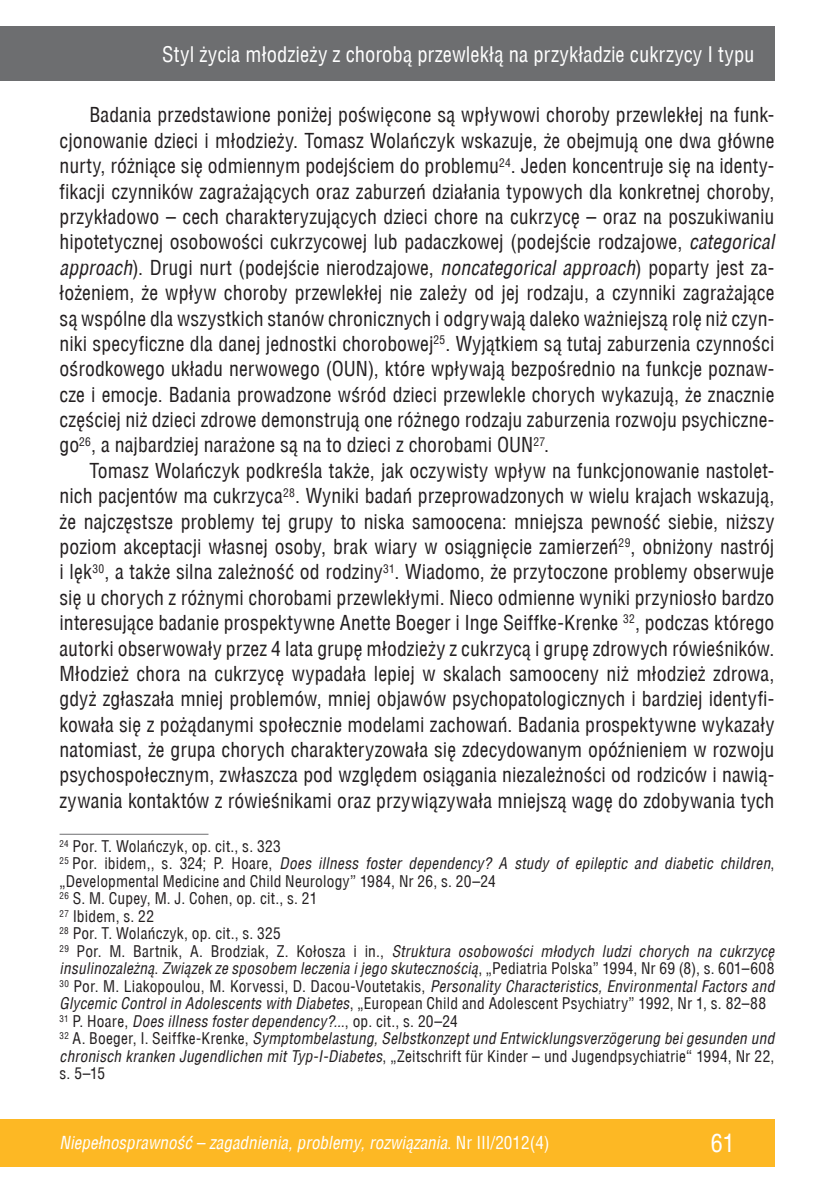
<style>
.page{position:relative;width:834px;height:1191px;background:#fff}
.page>*{position:absolute;margin:0;border:0;box-sizing:border-box;transform-origin:0 0}
.t1{font:24.5px "Switzerland Condensed";color:#fff}
.t2{font:21px "Switzerland Condensed";letter-spacing:.005em;color:#fff}
.t3{font:20.12px/25.4px "Switzerland Condensed";letter-spacing:.005em;color:#231f20;text-align:justify}
.t4{font:italic 17.5px "Switzerland Condensed";color:#fff}
.t5{font:15.75px/17.5px "Switzerland Condensed";letter-spacing:.015em;color:#231f20}
.s1{font-style:italic}
.s2{font-style:normal}
</style>
<div class="page">
<div style="left:0;top:1119px;width:774px;height:47px;background:#fdb824"></div>
<div style="left:0;top:26px;width:774px;height:55px;background:#6d6e70"></div>
<hr style="left:60px;top:833px;width:148px;height:1px;background:#6d6e70">
<p class="t2" style="left:162px;top:42px;width:593px">Styl życia młodzieży z chorobą przewlekłą na przykładzie cukrzycy I typu</p>
<p class="t3" style="left:60px;top:102px;width:716px;text-indent:30px">Badania przedstawione poniżej poświęcone są wpływowi choroby przewlekłej na funk&shy;cjonowanie dzieci i młodzieży. Tomasz Wolańczyk wskazuje, że obejmują one dwa główne nurty, różniące się odmiennym podejściem do problemu<sup>24</sup>. Jeden koncentruje się na identy&shy;fikacji czynników zagrażających oraz zaburzeń działania typowych dla konkretnej choroby, przykładowo – cech charakteryzujących dzieci chore na cukrzycę – oraz na poszukiwaniu hipotetycznej osobowości cukrzycowej lub padaczkowej (podejście rodzajowe, <span class="s1">categorical approach</span>). Drugi nurt (podejście nierodzajowe, <span class="s1">noncategorical approach</span>) poparty jest za&shy;łożeniem, że wpływ choroby przewlekłej nie zależy od jej rodzaju, a czynniki zagrażające są wspólne dla wszystkich stanów chronicznych i odgrywają daleko ważniejszą rolę niż czyn&shy;niki specyficzne dla danej jednostki chorobowej<sup>25</sup>. Wyjątkiem są tutaj zaburzenia czynności ośrodkowego układu nerwowego (OUN), które wpływają bezpośrednio na funkcje poznaw&shy;cze i emocje. Badania prowadzone wśród dzieci przewlekle chorych wykazują, że znacznie częściej niż dzieci zdrowe demonstrują one różnego rodzaju zaburzenia rozwoju psychiczne&shy;go<sup>26</sup>, a najbardziej narażone są na to dzieci z chorobami OUN<sup>27</sup>.</p>
<p class="t3" style="left:60px;top:458px;width:716px;text-indent:30px">Tomasz Wolańczyk podkreśla także, jak oczywisty wpływ na funkcjonowanie nastolet&shy;nich pacjentów ma cukrzyca<sup>28</sup>. Wyniki badań przeprowadzonych w wielu krajach wskazują, że najczęstsze problemy tej grupy to niska samoocena: mniejsza pewność siebie, niższy poziom akceptacji własnej osoby, brak wiary w osiągnięcie zamierzeń<sup>29</sup>, obniżony nastrój i lęk<sup>30</sup>, a także silna zależność od rodziny<sup>31</sup>. Wiadomo, że przytoczone problemy obserwuje się u chorych z różnymi chorobami przewlekłymi. Nieco odmienne wyniki przyniosło bardzo interesujące badanie prospektywne Anette Boeger i Inge Seiffke-Krenke <sup>32</sup>, podczas którego autorki obserwowały przez 4 lata grupę młodzieży z cukrzycą i grupę zdrowych rówieśników.<br>Młodzież chora na cukrzycę wypadała lepiej w skalach samooceny niż młodzież zdrowa, gdyż zgłaszała mniej problemów, mniej objawów psychopatologicznych i bardziej identyfi&shy;kowała się z pożądanymi społecznie modelami zachowań. Badania prospektywne wykazały natomiast, że grupa chorych charakteryzowała się zdecydowanym opóźnieniem w rozwoju psychospołecznym, zwłaszcza pod względem osiągania niezależności od rodziców i nawią&shy;zywania kontaktów z rówieśnikami oraz przywiązywała mniejszą wagę do zdobywania tych</p>
<p class="t5" style="left:60px;top:837px;width:716px"><sup>24</sup> Por. T. Wolańczyk, op. cit., s. 323<br><sup>25</sup> Por. ibidem,, s. 324; P. Hoare, <span class="s1">Does illness foster dependency? A study of epileptic and diabetic children</span>, „Developmental Medicine and Child Neurology” 1984, Nr 26, s. 20–24<br><sup>26</sup> S. M. Cupey, M. J. Cohen, op. cit., s. 21<br><sup>27</sup> Ibidem, s. 22<br><sup>28</sup> Por. T. Wolańczyk, op. cit., s. 325<br><sup>29</sup> Por. M. Bartnik, A. Brodziak, Z. Kołosza i in., <span class="s1">Struktura osobowości młodych ludzi chorych na cukrzycę insulinozależną</span>. <span class="s1">Związek ze sposobem leczenia i jego skutecznością</span>, „Pediatria Polska” 1994, Nr 69 (8), s. 601–608<br><sup>30</sup> Por. M. Liakopoulou, M. Korvessi, D. Dacou-Voutetakis, <span class="s1">Personality Characteristics, Environmental Factors and Glycemic Control in Adolescents with Diabetes</span>, „European Child and Adolescent Psychiatry” 1992, Nr 1, s. 82–88<br><sup>31</sup> P. Hoare, <span class="s1">Does illness foster dependency?...</span>, op. cit., s. 20–24<br><sup>32</sup> A. Boeger, I. Seiffke-Krenke, <span class="s1">Symptombelastung, Selbstkonzept und Entwicklungsverzögerung bei gesunden und chronisch kranken Jugendlichen mit Typ-I-Diabetes</span>, „Zeitschrift für Kinder – und Jugendpsychiatrie“ 1994, Nr 22, s. 5–15</p>
<p class="t4" style="left:60px;top:1132px;width:491px">Niepełnosprawność – zagadnienia, problemy, rozwiązania<span class="s2">. Nr III/2012(4)</span></p>
<p class="t1" style="left:710px;top:1129px;width:26px">61</p>
</div>
